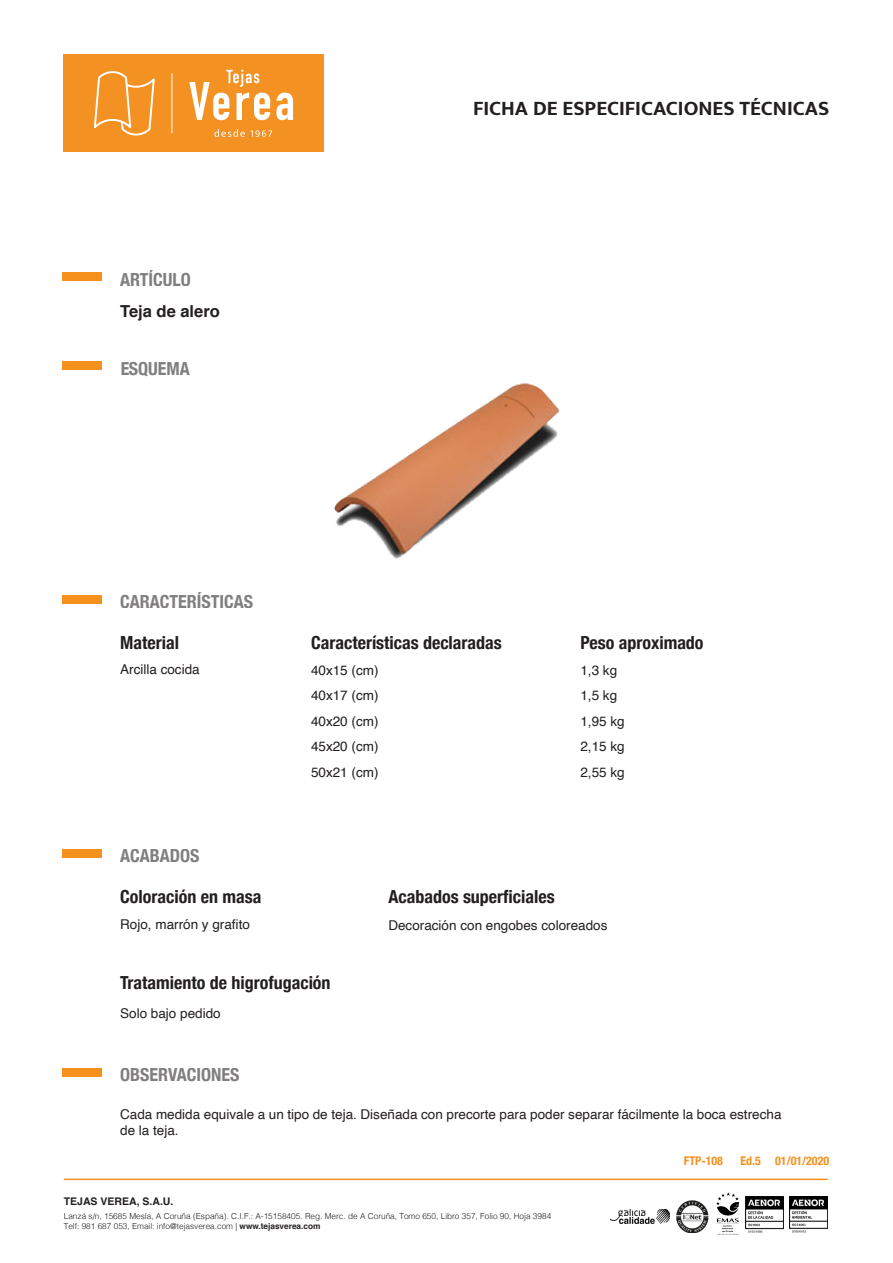
<style>
.page{position:relative;width:893px;height:1263px;background:#fff}
.page>*{position:absolute;margin:0;border:0;box-sizing:border-box;transform-origin:0 0}
.t1{font:700 21px "Mukta";color:#231f20}
.t2{font:700 condensed 18px "Helvetica Neue";color:#231f20}
.t3{font:700 16.5px "Helvetica";color:#231f20}
.t4{font:13.5px/16.2px "Helvetica";color:#231f20}
.t5{font:700 condensed 12px "Helvetica Neue";color:#f6911e}
.t6{font:700 10.5px "Helvetica";color:#231f20}
.t7{font:300 8.25px "Helvetica";color:#231f20}
.s1{font-weight:700}
</style>
<div class="page">
<div style="left:62px;top:273px;width:39px;height:8px;background:#f6911e"></div>
<div style="left:62px;top:361px;width:39px;height:9px;background:#f6911e"></div>
<div style="left:62px;top:595px;width:39px;height:8px;background:#f6911e"></div>
<div style="left:62px;top:849px;width:39px;height:9px;background:#f6911e"></div>
<div style="left:62px;top:1068px;width:39px;height:9px;background:#f6911e"></div>
<img style="left:334px;top:383px;width:226px;height:176px">
<hr style="left:64px;top:1178px;width:764px;height:2px;background:#f6911e">
<img style="left:746px;top:1197px;width:38px;height:36px">
<img style="left:790px;top:1197px;width:38px;height:36px">
<img style="left:716px;top:1192px;width:22px;height:43px">
<img style="left:676px;top:1200px;width:32px;height:32px">
<img style="left:611px;top:1209px;width:59px;height:14px">
<div style="left:64px;top:54px;width:260px;height:97px;background:#f39123"></div>
<svg style="left:93px;top:71px;width:62px;height:65px"></svg>
<hr style="left:172px;top:73px;width:1px;height:60px;background:#fff">
<svg style="left:214px;top:129px;width:31px;height:8px"></svg>
<svg style="left:251px;top:130px;width:21px;height:7px"></svg>
<svg style="left:189px;top:70px;width:81px;height:50px"></svg>
<svg style="left:276px;top:93px;width:17px;height:27px"></svg>
<h2 class="t2" style="left:120px;top:264px;width:72px">ARTÍCULO</h2>
<p class="t3" style="left:120px;top:297px;width:101px">Teja de alero</p>
<h2 class="t2" style="left:120px;top:353px;width:71px">ESQUEMA</h2>
<p class="t1" style="left:473px;top:95px;width:358px">FICHA DE ESPECIFICACIONES TÉCNICAS</p>
<h2 class="t2" style="left:120px;top:586px;width:134px">CARACTERÍSTICAS</h2>
<p class="t2" style="left:120px;top:627px;width:60px">Material</p>
<p class="t4" style="left:120px;top:662px;width:81px">Arcilla cocida</p>
<h2 class="t2" style="left:120px;top:841px;width:81px">ACABADOS</h2>
<p class="t2" style="left:120px;top:882px;width:143px">Coloración en masa</p>
<p class="t4" style="left:120px;top:916px;width:131px">Rojo, marrón y grafito</p>
<p class="t2" style="left:311px;top:628px;width:192px">Características declaradas</p>
<p class="t4" style="left:311px;top:662px;width:69px">40x15 (cm)</p>
<p class="t4" style="left:311px;top:688px;width:69px">40x17 (cm)</p>
<p class="t4" style="left:311px;top:713px;width:69px">40x20 (cm)</p>
<p class="t4" style="left:311px;top:739px;width:69px">45x20 (cm)</p>
<p class="t4" style="left:311px;top:764px;width:69px">50x21 (cm)</p>
<p class="t2" style="left:580px;top:627px;width:125px">Peso aproximado</p>
<p class="t4" style="left:580px;top:663px;width:38px">1,3 kg</p>
<p class="t4" style="left:580px;top:688px;width:38px">1,5 kg</p>
<p class="t4" style="left:580px;top:713px;width:46px">1,95 kg</p>
<p class="t4" style="left:580px;top:739px;width:46px">2,15 kg</p>
<p class="t4" style="left:580px;top:764px;width:46px">2,55 kg</p>
<p class="t2" style="left:388px;top:882px;width:168px">Acabados superficiales</p>
<p class="t4" style="left:388px;top:917px;width:221px">Decoración con engobes coloreados</p>
<p class="t2" style="left:120px;top:967px;width:212px">Tratamiento de higrofugación</p>
<p class="t4" style="left:120px;top:1005px;width:102px">Solo bajo pedido</p>
<h2 class="t2" style="left:120px;top:1060px;width:121px">OBSERVACIONES</h2>
<p class="t4" style="left:120px;top:1106px;width:663px">Cada medida equivale a un tipo de teja. Diseñada con precorte para poder separar fácilmente la boca estrecha de la teja.</p>
<p class="t6" style="left:64px;top:1193px;width:111px">TEJAS VEREA, S.A.U.</p>
<p class="t7" style="left:64px;top:1209px;width:489px">Lanzá s/n, 15685 Mesía, A Coruña (España). C.I.F.: A-15158405. Reg. Merc. de A Coruña, Tomo 650, Libro 357, Folio 90, Hoja 3984</p>
<p class="t7" style="left:64px;top:1219px;width:258px">Telf: 981 687 053, Email: info@tejasverea.com | <span class="s1">www.tejasverea.com</span></p>
<p class="t5" style="left:684px;top:1151px;width:41px">FTP-108</p>
<p class="t5" style="left:740px;top:1151px;width:90px">Ed.5 01/01/2020</p>
</div>
